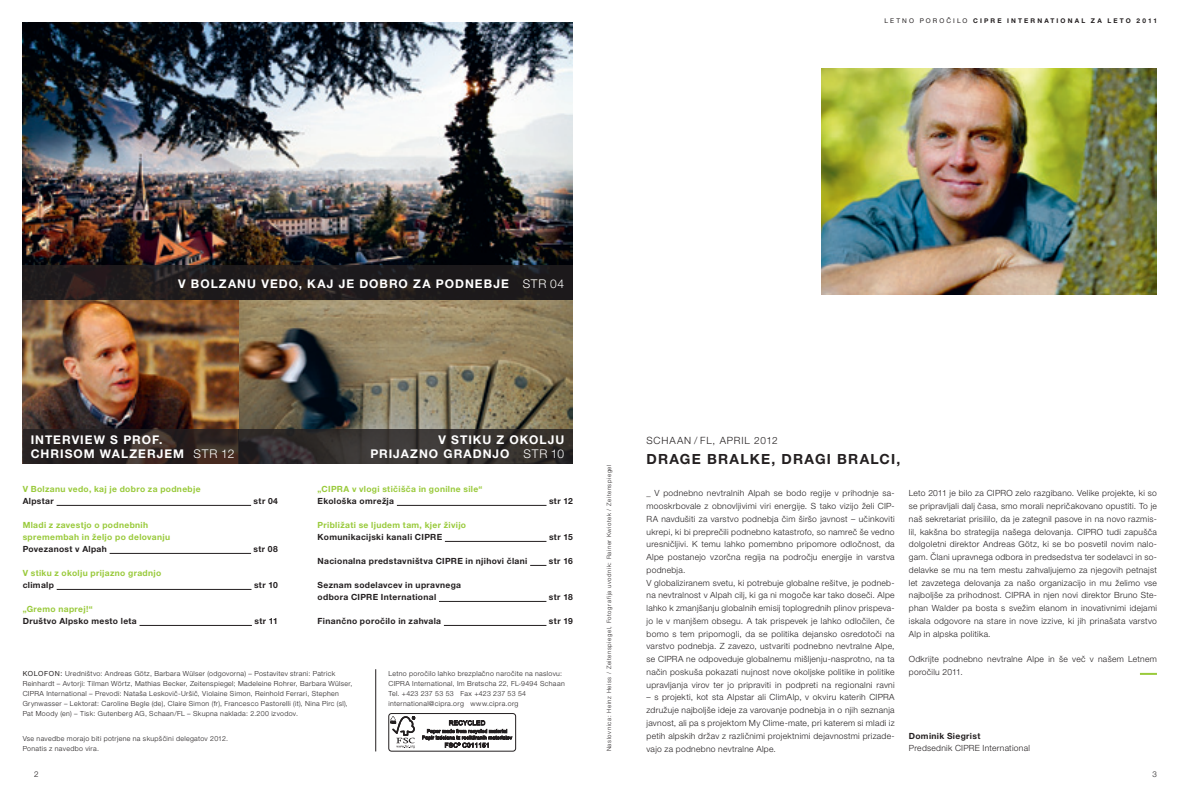
<style>
.page{position:relative;width:1191px;height:794px;background:#fff}
.page>*{position:absolute;margin:0;border:0;box-sizing:border-box;transform-origin:0 0}
.t1{font:700 14px "Helvetica Neue LT Pro";letter-spacing:.085em;color:#231f20}
.t2{font:700 12px/14.4px "Helvetica Neue LT Pro";letter-spacing:.085em;color:#fff;text-align:right}
.t3{font:300 10px "Helvetica Neue LT Pro";letter-spacing:.08em;color:#231f20}
.t4{font:300 8.5px/12.8px "Helvetica Neue LT Pro";letter-spacing:.03em;color:#231f20}
.t5{font:700 8.5px/12px "Helvetica Neue LT Pro";letter-spacing:.04em;color:#231f20}
.t6{font:700 8.5px/12px "Helvetica Neue LT Pro";letter-spacing:.04em;color:#99ca3b}
.t7{font:300 8px "Helvetica Neue LT Pro";color:#231f20}
.t8{font:300 7px/10px "Helvetica Neue LT Pro";letter-spacing:.05em;color:#231f20}
.t9{font:700 6.5px "Helvetica Neue LT Pro";letter-spacing:.325em;color:#231f20}
.t10{font:6.5px "Helvetica Neue LT Pro";letter-spacing:.32em;color:#231f20}
.t11{font:300 6px "Helvetica Neue LT Pro";letter-spacing:.105em;color:#231f20}
.s1{font-weight:700}
.s2{font-weight:300}
.s3{font-weight:400}
</style>
<div class="page">
<img style="left:23px;top:23px;width:550px;height:407px">
<svg style="left:1140px;top:673px;width:17px;height:2px"></svg>
<svg style="left:238px;top:430px;width:335px;height:34px;background:#35312f"></svg>
<hr style="left:57px;top:505px;width:194px;height:1px;background:#231f20">
<hr style="left:110px;top:553px;width:141px;height:1px;background:#231f20">
<hr style="left:57px;top:589px;width:194px;height:1px;background:#231f20">
<hr style="left:139px;top:625px;width:113px;height:1px;background:#231f20">
<hr style="left:375px;top:669px;width:1px;height:82px;background:#231f20">
<hr style="left:397px;top:505px;width:149px;height:1px;background:#231f20">
<hr style="left:445px;top:541px;width:101px;height:1px;background:#231f20">
<svg style="left:530px;top:565px;width:16px;height:1px"></svg>
<hr style="left:439px;top:601px;width:107px;height:1px;background:#231f20">
<hr style="left:444px;top:625px;width:102px;height:1px;background:#231f20">
<div style="left:23px;top:266px;width:550px;height:34px;background:#231f20"></div>
<img style="left:821px;top:68px;width:336px;height:227px">
<svg style="left:23px;top:430px;width:215px;height:34px;background:#2e2422"></svg>
<div style="left:388px;top:713px;width:128px;height:38px;border:1px solid #231f20;border-radius:3px"></div>
<svg style="left:390px;top:716px;width:25px;height:32px"></svg>
<svg style="left:422px;top:720px;width:90px;height:27px"></svg>
<p class="t10" style="left:884px;top:16px;width:113px">LE TNO P OR OČIL O <span class="s1">CIPRE</span></p>
<p class="t9" style="left:1007px;top:16px;width:151px">Internati onal za leto 2011</p>
<h2 class="t2" style="left:178px;top:276px;width:387px">V Bolzanu vedo, kaj je dobro za podnebje <span class="s2">Str 04</span></h2>
<h2 class="t2" style="left:31px;top:432px;width:205px;text-align:left">Interview s Prof.<br>chrisom walzerjem <span class="s2">Str 12</span></h2>
<p class="t6" style="left:23px;top:483px;width:179px">V Bolzanu vedo, kaj je dobro za podnebje</p>
<p class="t5" style="left:23px;top:495px;width:33px">Alpstar</p>
<p class="t5" style="left:254px;top:495px;width:26px">str 04</p>
<p class="t6" style="left:23px;top:519px;width:149px">Mladi z zavestjo o podnebnih spremembah in željo po delovanju</p>
<p class="t5" style="left:23px;top:543px;width:86px">Povezanost v Alpah</p>
<p class="t5" style="left:254px;top:543px;width:26px">str 08</p>
<p class="t6" style="left:23px;top:567px;width:140px">V stiku z okolju prijazno gradnjo</p>
<p class="t5" style="left:23px;top:579px;width:33px">climalp</p>
<p class="t5" style="left:254px;top:579px;width:25px">str 10</p>
<p class="t6" style="left:23px;top:603px;width:72px">„Gremo naprej!“</p>
<p class="t5" style="left:23px;top:615px;width:116px">Društvo Alpsko mesto leta</p>
<p class="t5" style="left:254px;top:615px;width:25px">str 11</p>
<h2 class="t2" style="left:370px;top:432px;width:195px">V stiku z okolju prijazno gradnjo <span class="s2">Str 10</span></h2>
<p class="t6" style="left:317px;top:483px;width:166px">„CIPRA v vlogi stičišča in gonilne sile“</p>
<p class="t5" style="left:317px;top:495px;width:78px">Ekološka omrežja</p>
<p class="t5" style="left:549px;top:495px;width:25px">str 12</p>
<p class="t6" style="left:317px;top:519px;width:150px">Približati se ljudem tam, kjer živijo</p>
<p class="t5" style="left:317px;top:531px;width:120px">Komunikacijski kanali CIPRE</p>
<p class="t5" style="left:549px;top:531px;width:25px">str 15</p>
<p class="t5" style="left:317px;top:555px;width:211px">Nacionalna predstavništva CIPRE in njihovi člani</p>
<p class="t5" style="left:549px;top:555px;width:25px">str 16</p>
<p class="t5" style="left:317px;top:579px;width:145px">Seznam sodelavcev in upravnega odbora CIPRE International</p>
<p class="t5" style="left:549px;top:591px;width:25px">str 18</p>
<p class="t5" style="left:317px;top:615px;width:125px">Finančno poročilo in zahvala</p>
<p class="t5" style="left:549px;top:615px;width:25px">str 19</p>
<p class="t8" style="left:23px;top:668px;width:331px"><span class="s3">KOLOFON:</span> Uredništvo: Andreas Götz, Barbara Wülser (odgovorna) – Postavitev strani: Patrick Reinhardt – Avtorji: Tilman Wörtz, Mathias Becker, Zeitenspiegel; Madeleine Rohrer, Barbara Wülser, CIPRA International – Prevodi: Nataša Leskovič-Uršič, Violaine Simon, Reinhold Ferrari, Stephen Grynwasser – Lektorat: Caroline Begle (de), Claire Simon (fr), Francesco Pastorelli (it), Nina Pirc (sl), Pat Moody (en) – Tisk: Gutenberg AG, Schaan/FL – Skupna naklada: 2.200 izvodov.</p>
<p class="t8" style="left:23px;top:733px;width:207px">Vse navedbe morajo biti potrjene na skupščini delegatov 2012.<br>Ponatis z navedbo vira.</p>
<p class="t8" style="left:388px;top:668px;width:178px">Letno poročilo lahko brezplačno naročite na naslovu:<br>CIPRA International, Im Bretscha 22, FL-9494 Schaan Tel. +423 237 53 53 Fax +423 237 53 54 international@cipra.org www.cipra.org</p>
<p class="t11" style="left:605px;top:751px;width:288px;rotate:-90deg">Naslovnica: Heinz Heiss / Zeitenspiegel, Fotografija uvodnik: Rainer Kwiotek / Zeitenspiegel</p>
<p class="t3" style="left:646px;top:434px;width:81px">Schaan/FL, april</p>
<p class="t3" style="left:754px;top:434px;width:25px">2012</p>
<h1 class="t1" style="left:646px;top:450px;width:255px">Drage bralke, dragi bralci ,</h1>
<p class="t4" style="left:646px;top:486px;width:250px">_ V podnebno nevtralnih Alpah se bodo regije v prihodnje sa&shy;mooskrbovale z obnovljivimi viri energije. S tako vizijo želi CIP-RA navdušiti za varstvo podnebja čim širšo javnost – učinkoviti ukrepi, ki bi preprečili podnebno katastrofo, so namreč še vedno uresničljivi. K temu lahko pomembno pripomore odločnost, da Alpe postanejo vzorčna regija na področju energije in varstva podnebja.<br>V globaliziranem svetu, ki potrebuje globalne rešitve, je podneb&shy;na nevtralnost v Alpah cilj, ki ga ni mogoče kar tako doseči. Alpe lahko k zmanjšanju globalnih emisij toplogrednih plinov prispeva&shy;jo le v manjšem obsegu. A tak prispevek je lahko odločilen, če bomo s tem pripomogli, da se politika dejansko osredotoči na varstvo podnebja. Z zavezo, ustvariti podnebno nevtralne Alpe, se CIPRA ne odpoveduje globalnemu mišljenju-nasprotno, na ta način poskuša pokazati nujnost nove okoljske politike in politike upravljanja virov ter jo pripraviti in podpreti na regionalni ravni</p>
<p class="t4" style="left:646px;top:691px;width:250px;text-align:justify">– s projekti, kot sta Alpstar ali ClimAlp, v okviru katerih CIPRA združuje najboljše ideje za varovanje podnebja in o njih seznanja javnost, ali pa s projektom My Clime-mate, pri katerem si mladi iz petih alpskih držav z različnimi projektnimi dejavnostmi prizade&shy;vajo za podnebno nevtralne Alpe.</p>
<p class="t4" style="left:909px;top:486px;width:250px;text-align:justify">Leto 2011 je bilo za CIPRO zelo razgibano. Velike projekte, ki so se pripravljali dalj časa, smo morali nepričakovano opustiti. To je naš sekretariat prisililo, da je zategnil pasove in na novo razmis&shy;lil, kakšna bo strategija našega delovanja. CIPRO tudi zapušča dolgoletni direktor Andreas Götz, ki se bo posvetil novim nalo&shy;gam. Člani upravnega odbora in predsedstva ter sodelavci in so&shy;delavke se mu na tem mestu zahvaljujemo za njegovih petnajst let zavzetega delovanja za našo organizacijo in mu želimo vse najboljše za prihodnost. CIPRA in njen novi direktor Bruno Ste&shy;phan Walder pa bosta s svežim elanom in inovativnimi idejami iskala odgovore na stare in nove izzive, ki jih prinašata varstvo Alp in alpska politika.</p>
<p class="t4" style="left:909px;top:652px;width:250px">Odkrijte podnebno nevtralne Alpe in še več v našem Letnem poročilu 2011.</p>
<p class="t5" style="left:909px;top:729px;width:73px">Dominik Siegrist</p>
<p class="t4" style="left:909px;top:742px;width:123px">Predsednik CIPRE International</p>
<p class="t7" style="left:34px;top:769px;width:6px">2</p>
<p class="t7" style="left:1152px;top:769px;width:6px">3</p>
</div>
